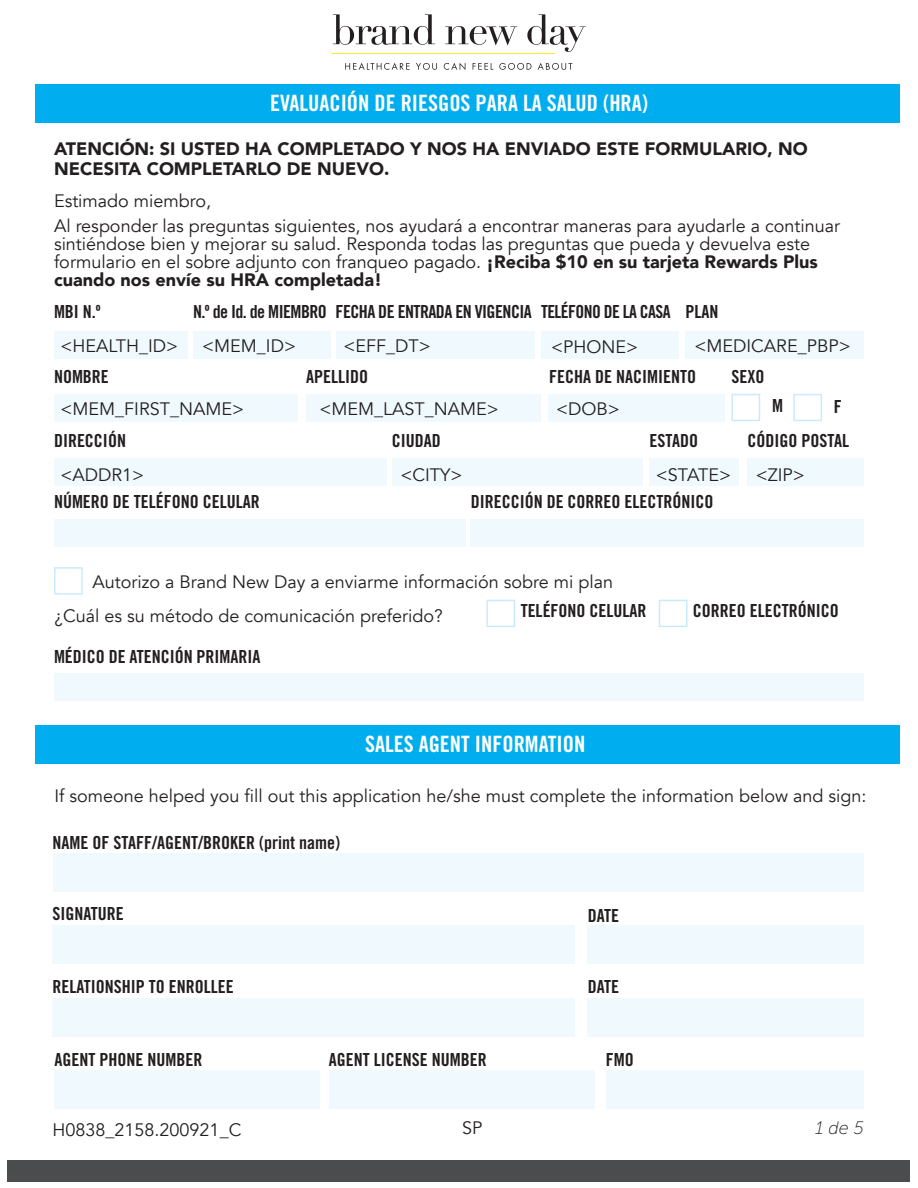
<style>
.page{position:relative;width:918px;height:1188px;background:#fff}
.page>*{position:absolute;margin:0;border:0;box-sizing:border-box;transform-origin:0 0}
.t1{font:22.5px "Trade Gothic LT Std Bd Cn 20";color:#fff}
.Body{font:18px/18px "Avenir";color:#231f20}
.t2{font:18px "Trade Gothic LT Std Bd Cn 20";color:#231f20}
.Body-2{font:900 18px/20.2px "Avenir";color:#231f20}
.t3{font:18px "Trade Gothic LT Std Bd Cn 20";letter-spacing:-.03em;color:#231f20}
.t4{font:italic 18px "Museo Sans 100";color:#231f20}
.s1{font-weight:900}
</style>
<div class="page">
<div style="left:8px;top:1160px;width:902px;height:22px;background:#4b4c4d"></div>
<div style="left:35px;top:84px;width:865px;height:38px;background:#00aeef"></div>
<svg style="left:333px;top:14px;width:102px;height:31px"></svg>
<svg style="left:445px;top:26px;width:72px;height:20px"></svg>
<svg style="left:527px;top:14px;width:59px;height:38px"></svg>
<hr style="left:332px;top:54px;width:222px;height:1px;background:#f7ea31">
<svg style="left:345px;top:63px;width:65px;height:7px"></svg>
<svg style="left:416px;top:63px;width:21px;height:7px"></svg>
<svg style="left:444px;top:63px;width:21px;height:7px"></svg>
<svg style="left:473px;top:63px;width:20px;height:7px"></svg>
<svg style="left:499px;top:63px;width:32px;height:7px"></svg>
<svg style="left:538px;top:63px;width:34px;height:7px"></svg>
<div style="left:54px;top:331px;width:134px;height:28px;background:#f0f9fd"></div>
<div style="left:54px;top:394px;width:244px;height:27px;background:#f0f9fd"></div>
<div style="left:54px;top:458px;width:332px;height:28px;background:#f0f9fd"></div>
<div style="left:54px;top:519px;width:412px;height:28px;background:#f0f9fd"></div>
<div style="left:54px;top:673px;width:810px;height:28px;background:#f0f9fd"></div>
<div style="left:392px;top:458px;width:250px;height:28px;background:#f0f9fd"></div>
<div style="left:471px;top:519px;width:393px;height:28px;background:#f0f9fd"></div>
<div style="left:649px;top:458px;width:90px;height:28px;background:#f0f9fd"></div>
<div style="left:747px;top:458px;width:117px;height:28px;background:#f0f9fd"></div>
<div style="left:306px;top:394px;width:235px;height:27px;background:#f0f9fd"></div>
<div style="left:549px;top:394px;width:176px;height:27px;background:#f0f9fd"></div>
<div style="left:193px;top:331px;width:137px;height:28px;background:#f0f9fd"></div>
<div style="left:336px;top:331px;width:198px;height:28px;background:#f0f9fd"></div>
<div style="left:541px;top:331px;width:137px;height:28px;background:#f0f9fd"></div>
<div style="left:731px;top:394px;width:29px;height:27px;border:2px solid #caebfb"></div>
<div style="left:54px;top:567px;width:29px;height:28px;border:2px solid #caebfb"></div>
<div style="left:486px;top:600px;width:29px;height:27px;border:2px solid #caebfb"></div>
<div style="left:659px;top:600px;width:28px;height:27px;border:2px solid #caebfb"></div>
<div style="left:793px;top:394px;width:29px;height:27px;border:2px solid #caebfb"></div>
<div style="left:686px;top:331px;width:178px;height:28px;background:#f0f9fd"></div>
<div style="left:35px;top:726px;width:865px;height:38px;background:#00aeef"></div>
<div style="left:588px;top:999px;width:276px;height:38px;background:#f0f9fd"></div>
<div style="left:53px;top:854px;width:811px;height:38px;background:#f0f9fd"></div>
<div style="left:53px;top:926px;width:522px;height:38px;background:#f0f9fd"></div>
<div style="left:53px;top:999px;width:522px;height:38px;background:#f0f9fd"></div>
<div style="left:588px;top:926px;width:276px;height:38px;background:#f0f9fd"></div>
<div style="left:54px;top:1070px;width:266px;height:38px;background:#f0f9fd"></div>
<div style="left:329px;top:1070px;width:266px;height:38px;background:#f0f9fd"></div>
<div style="left:607px;top:1070px;width:257px;height:38px;background:#f0f9fd"></div>
<p class="t1" style="left:270px;top:90px;width:379px">EVALUACIÓN DE RIESGOS PARA LA SALUD (HRA)</p>
<p class="Body-2" style="left:54px;top:138px;width:755px">ATENCIÓN: SI USTED HA COMPLETADO Y NOS HA ENVIADO ESTE FORMULARIO, NO<br>NECESITA COMPLETARLO DE NUEVO.</p>
<p class="Body" style="left:54px;top:192px;width:159px">Estimado miembro,</p>
<p class="Body" style="left:54px;top:217px;width:788px">Al responder las preguntas siguientes, nos ayudará a encontrar maneras para ayudarle a continuar sintiéndose bien y mejorar su salud. Responda todas las preguntas que pueda y devuelva este formulario en el sobre adjunto con franqueo pagado. <span class="s1">¡Reciba $10 en su tarjeta Rewards Plus cuando nos envíe su HRA completada!</span></p>
<p class="t2" style="left:54px;top:300px;width:48px">MBI N.º</p>
<p class="t3" style="left:193px;top:300px;width:135px">N.º de Id. de MIEMBRO</p>
<p class="t3" style="left:336px;top:300px;width:198px">FECHA DE ENTRADA EN VIGENCIA</p>
<p class="t3" style="left:541px;top:300px;width:131px">TELÉFONO DE LA CASA</p>
<p class="t2" style="left:685px;top:300px;width:34px">PLAN</p>
<p class="Body" style="left:61px;top:338px;width:119px">&lt;HEALTH_ID&gt;</p>
<p class="Body" style="left:202px;top:338px;width:95px">&lt;MEM_ID&gt;</p>
<p class="Body" style="left:343px;top:338px;width:89px">&lt;EFF_DT&gt;</p>
<p class="Body" style="left:551px;top:338px;width:88px">&lt;PHONE&gt;</p>
<p class="Body" style="left:695px;top:338px;width:158px">&lt;MEDICARE_PBP&gt;</p>
<p class="t2" style="left:54px;top:366px;width:56px">NOMBRE</p>
<p class="t2" style="left:306px;top:366px;width:63px">APELLIDO</p>
<p class="t2" style="left:549px;top:366px;width:148px">FECHA DE NACIMIENTO</p>
<p class="t2" style="left:731px;top:366px;width:34px">SEXO</p>
<p class="Body" style="left:61px;top:401px;width:185px">&lt;MEM_FIRST_NAME&gt;</p>
<p class="Body" style="left:319px;top:401px;width:181px">&lt;MEM_LAST_NAME&gt;</p>
<p class="Body" style="left:556px;top:401px;width:65px">&lt;DOB&gt;</p>
<p class="t2" style="left:772px;top:395px;width:12px">M</p>
<p class="t2" style="left:834px;top:395px;width:9px">F</p>
<p class="t2" style="left:54px;top:430px;width:73px">DIRECCIÓN</p>
<p class="t2" style="left:392px;top:430px;width:50px">CIUDAD</p>
<p class="t2" style="left:649px;top:430px;width:50px">ESTADO</p>
<p class="t2" style="left:747px;top:430px;width:103px">CÓDIGO POSTAL</p>
<p class="Body" style="left:61px;top:466px;width:85px">&lt;ADDR1&gt;</p>
<p class="Body" style="left:400px;top:466px;width:64px">&lt;CITY&gt;</p>
<p class="Body" style="left:656px;top:466px;width:77px">&lt;STATE&gt;</p>
<p class="Body" style="left:756px;top:466px;width:51px">&lt;ZIP&gt;</p>
<p class="t2" style="left:54px;top:491px;width:207px">NÚMERO DE TELÉFONO CELULAR</p>
<p class="t2" style="left:471px;top:491px;width:244px">DIRECCIÓN DE CORREO ELECTRÓNICO</p>
<p class="Body" style="left:92px;top:574px;width:522px">Autorizo a Brand New Day a enviarme información sobre mi plan</p>
<p class="Body" style="left:54px;top:608px;width:390px">¿Cuál es su método de comunicación preferido?</p>
<p class="t2" style="left:521px;top:600px;width:127px">TELÉFONO CELULAR</p>
<p class="t2" style="left:693px;top:600px;width:147px">CORREO ELECTRÓNICO</p>
<p class="t2" style="left:54px;top:645px;width:208px">MÉDICO DE ATENCIÓN PRIMARIA</p>
<p class="t1" style="left:365px;top:731px;width:222px">SALES AGENT INFORMATION</p>
<p class="Body" style="left:54px;top:787px;width:814px">If someone helped you fill out this application he/she must complete the information below and sign:</p>
<p class="t2" style="left:53px;top:832px;width:289px">NAME OF STAFF/AGENT/BROKER (print name)</p>
<p class="t2" style="left:53px;top:903px;width:73px">SIGNATURE</p>
<p class="t2" style="left:53px;top:976px;width:183px">RELATIONSHIP TO ENROLLEE</p>
<p class="t2" style="left:588px;top:904px;width:33px">DATE</p>
<p class="t2" style="left:588px;top:976px;width:33px">DATE</p>
<p class="t2" style="left:54px;top:1049px;width:149px">AGENT PHONE NUMBER</p>
<p class="t2" style="left:329px;top:1049px;width:159px">AGENT LICENSE NUMBER</p>
<p class="t2" style="left:606px;top:1049px;width:29px">FMO</p>
<p class="Body" style="left:53px;top:1121px;width:190px">H0838_2158.200921_C</p>
<p class="Body" style="left:462px;top:1119px;width:22px">SP</p>
<p class="t4" style="left:815px;top:1118px;width:50px">1 de 5</p>
</div>
